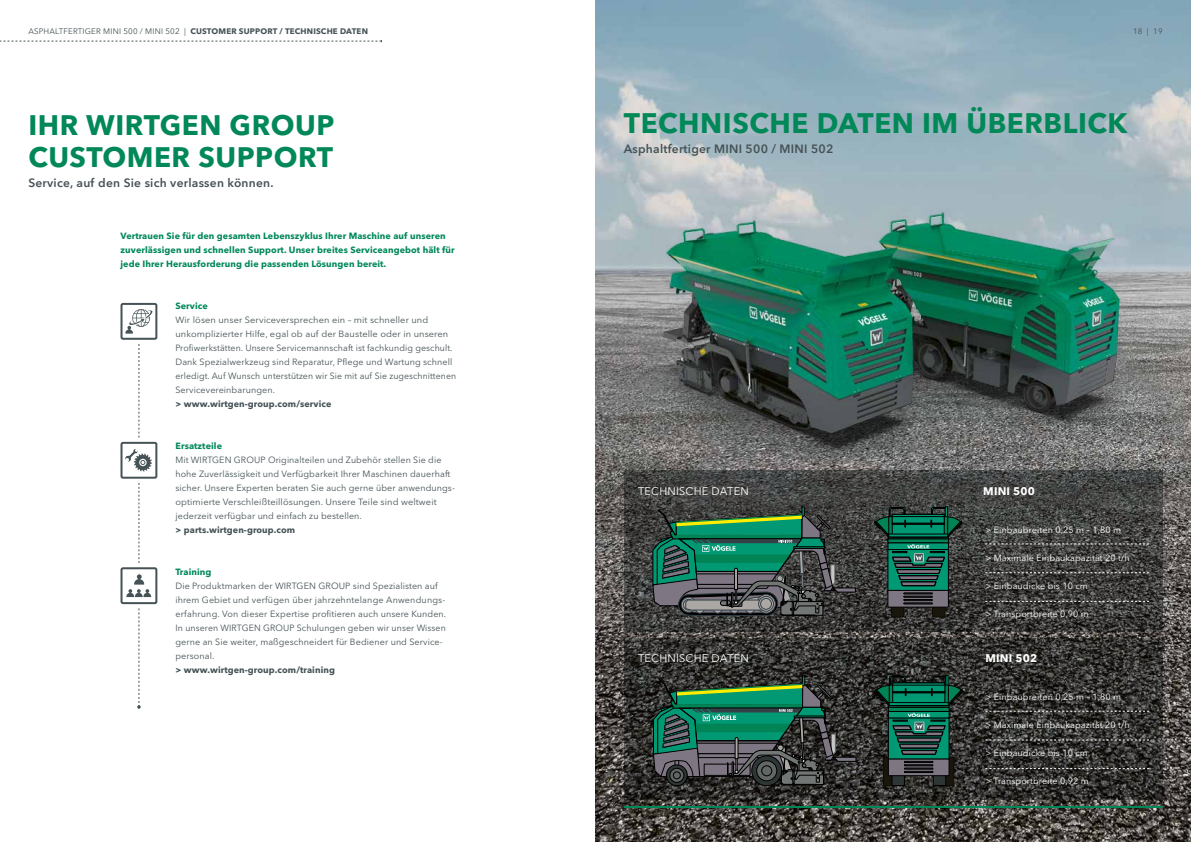
<style>
.page{position:relative;width:1191px;height:842px;background:#fff}
.page>*{position:absolute;margin:0;border:0;box-sizing:border-box;transform-origin:0 0}
.t1{font:700 28px/32px "Avenir Next LT Pro";letter-spacing:.02em;color:#008858}
.t2{font:600 12px "Avenir Next LT Pro";letter-spacing:.02em;color:#455256}
.t3{font:11px "Avenir Next LT Pro";letter-spacing:.02em;color:#fff}
.t4{font:700 11px "Avenir Next LT Pro";letter-spacing:.02em;color:#fff}
.t5{font:9px/14px "Avenir Next LT Pro";letter-spacing:.01em;color:#455256}
.t6{font:700 9px/14px "Avenir Next LT Pro";letter-spacing:.01em;color:#008858}
.t7{font:9px "Avenir Next LT Pro";letter-spacing:.01em;color:#fff}
.t8{font:700 9px "Avenir Next LT Pro";letter-spacing:.01em;color:#455256}
.t9{font:8px "Avenir Next LT Pro";letter-spacing:.02em;color:#455256}
.s1{font-weight:700}
</style>
<div class="page">
<img style="left:595px;top:0;width:596px;height:842px">
<img style="left:624px;top:176px;width:539px;height:316px">
<img style="left:662px;top:213px;width:279px;height:132px">
<hr style="left:624px;top:806px;width:538px;height:2px;background:#008858">
<svg style="left:125px;top:309px;width:28px;height:25px"></svg>
<div style="left:120px;top:303px;width:37px;height:37px;border:2px solid #455256;border-radius:2px"></div>
<svg style="left:125px;top:449px;width:27px;height:23px"></svg>
<div style="left:120px;top:442px;width:37px;height:37px;border:2px solid #455256;border-radius:2px"></div>
<svg style="left:126px;top:574px;width:25px;height:23px"></svg>
<div style="left:120px;top:567px;width:37px;height:37px;border:2px solid #455256;border-radius:2px"></div>
<svg style="left:139px;top:344px;width:1px;height:94px"></svg>
<svg style="left:139px;top:483px;width:1px;height:80px"></svg>
<svg style="left:137px;top:608px;width:4px;height:101px"></svg>
<svg style="left:624px;top:638px;width:538px;height:161px;background:#343331"></svg>
<svg style="left:985px;top:711px;width:164px;height:1px"></svg>
<svg style="left:985px;top:740px;width:164px;height:1px"></svg>
<svg style="left:985px;top:768px;width:164px;height:1px"></svg>
<svg style="left:624px;top:471px;width:538px;height:161px;background:#414140"></svg>
<svg style="left:985px;top:544px;width:164px;height:1px"></svg>
<svg style="left:985px;top:572px;width:164px;height:1px"></svg>
<svg style="left:985px;top:601px;width:164px;height:1px"></svg>
<svg style="left:0;top:40px;width:382px;height:2px"></svg>
<div style="left:883px;top:757px;width:13px;height:28px;background:#18160d"></div>
<div style="left:883px;top:757px;width:13px;height:29px;border:1px solid #100c00"></div>
<div style="left:941px;top:757px;width:12px;height:28px;background:#18160d"></div>
<div style="left:941px;top:757px;width:13px;height:29px;border:1px solid #100c00"></div>
<div style="left:945px;top:675px;width:3px;height:23px;border:1px solid #000"></div>
<div style="left:892px;top:775px;width:12px;height:10px;background:#2d3634"></div>
<div style="left:891px;top:774px;width:13px;height:12px;border:1px solid #000"></div>
<div style="left:933px;top:775px;width:12px;height:10px;background:#2d3634"></div>
<div style="left:933px;top:774px;width:13px;height:12px;border:1px solid #000"></div>
<div style="left:888px;top:758px;width:61px;height:18px;background:#7e7783;border:1px solid #000"></div>
<svg style="left:888px;top:707px;width:61px;height:4px"></svg>
<hr style="left:888px;top:705px;width:61px;height:2px;background:#008355">
<svg style="left:904px;top:761px;width:29px;height:12px"></svg>
<div style="left:888px;top:711px;width:61px;height:7px;background:#009974;border:1px solid #000"></div>
<div style="left:888px;top:718px;width:61px;height:41px;background:#009974;border:1px solid #000"></div>
<svg style="left:892px;top:713px;width:53px;height:42px"></svg>
<div style="left:892px;top:683px;width:53px;height:23px;background:#009974"></div>
<svg style="left:906px;top:685px;width:25px;height:6px"></svg>
<div style="left:892px;top:691px;width:53px;height:2px;background:#008355;border:1px solid #000"></div>
<svg style="left:931px;top:676px;width:32px;height:30px"></svg>
<svg style="left:874px;top:676px;width:32px;height:30px"></svg>
<svg style="left:889px;top:702px;width:59px;height:4px"></svg>
<div style="left:802px;top:676px;width:3px;height:31px;background:#009974;border:1px solid #000"></div>
<div style="left:666px;top:765px;width:21px;height:21px;border:1px solid #000;border-radius:50%"></div>
<div style="left:751px;top:756px;width:30px;height:30px;background:#171817;border-radius:50%"></div>
<div style="left:751px;top:755px;width:31px;height:31px;border:1px solid #000;border-radius:50%"></div>
<svg style="left:653px;top:679px;width:203px;height:106px;background:#32594b"></svg>
<div style="left:794px;top:716px;width:31px;height:2px;border:1px solid #000"></div>
<div style="left:945px;top:506px;width:2px;height:23px;border:1px solid #000"></div>
<div style="left:891px;top:606px;width:13px;height:11px;background:#18160d"></div>
<div style="left:891px;top:606px;width:13px;height:11px;border:1px solid #100c00"></div>
<div style="left:932px;top:606px;width:13px;height:11px;background:#18160d"></div>
<div style="left:932px;top:606px;width:13px;height:11px;border:1px solid #100c00"></div>
<div style="left:887px;top:590px;width:61px;height:17px;background:#7e7783"></div>
<svg style="left:887px;top:539px;width:61px;height:4px"></svg>
<div style="left:887px;top:537px;width:61px;height:2px;background:#008355;border:1px solid #000"></div>
<svg style="left:903px;top:592px;width:30px;height:13px"></svg>
<svg style="left:887px;top:543px;width:61px;height:7px"></svg>
<div style="left:887px;top:549px;width:61px;height:42px;background:#009974;border:1px solid #000"></div>
<svg style="left:892px;top:544px;width:53px;height:42px"></svg>
<svg style="left:905px;top:524px;width:25px;height:10px"></svg>
<svg style="left:905px;top:517px;width:25px;height:6px"></svg>
<div style="left:892px;top:523px;width:52px;height:1px;background:#008355;border:1px solid #000"></div>
<div style="left:892px;top:514px;width:52px;height:3px;background:#009974;border:1px solid #000"></div>
<svg style="left:930px;top:507px;width:32px;height:30px"></svg>
<svg style="left:874px;top:507px;width:31px;height:30px"></svg>
<hr style="left:888px;top:534px;width:60px;height:3px;background:#009974">
<div style="left:801px;top:506px;width:3px;height:32px;background:#009974;border:1px solid #000"></div>
<svg style="left:652px;top:509px;width:204px;height:107px;background:#3a6052"></svg>
<p class="t9" style="left:28px;top:27px;width:341px">ASPHALTFERTIGER MINI 500 / MINI 502 | <span class="s1">CUSTOMER SUPPORT / TECHNISCHE DATEN</span></p>
<p class="t9" style="left:1133px;top:27px;width:31px">18 | 19</p>
<h1 class="t1" style="left:28px;top:108px;width:307px">IHR WIRTGEN GROUP<br>CUSTOMER SUPPORT</h1>
<h2 class="t2" style="left:28px;top:175px;width:247px">Service, auf den Sie sich verlassen können.</h2>
<p class="t6" style="left:120px;top:229px;width:336px">Vertrauen Sie für den gesamten Lebenszyklus Ihrer Maschine auf unseren zuverlässigen und schnellen Support. Unser breites Serviceangebot hält für jede Ihrer Herausforderung die passenden Lösungen bereit.</p>
<p class="t6" style="left:175px;top:299px;width:34px">Service</p>
<p class="t5" style="left:175px;top:313px;width:282px">Wir lösen unser Serviceversprechen ein – mit schneller und unkomplizierter Hilfe, egal ob auf der Baustelle oder in unseren Profiwerkstätten. Unsere Servicemannschaft ist fachkundig geschult.<br>Dank Spezialwerkzeug sind Reparatur, Pflege und Wartung schnell erledigt. Auf Wunsch unterstützen wir Sie mit auf Sie zugeschnittenen Servicevereinbarungen.</p>
<p class="t8" style="left:175px;top:398px;width:158px">&gt; www.wirtgen-group.com/service</p>
<p class="t6" style="left:175px;top:439px;width:48px">Ersatzteile</p>
<p class="t5" style="left:175px;top:453px;width:281px">Mit WIRTGEN GROUP Originalteilen und Zubehör stellen Sie die hohe Zuverlässigkeit und Verfügbarkeit Ihrer Maschinen dauerhaft sicher. Unsere Experten beraten Sie auch gerne über anwendungs&shy;optimierte Verschleißteillösungen. Unsere Teile sind weltweit jederzeit verfügbar und einfach zu bestellen.</p>
<p class="t8" style="left:175px;top:524px;width:121px">&gt; parts.wirtgen-group.com</p>
<p class="t6" style="left:175px;top:565px;width:37px">Training</p>
<p class="t5" style="left:175px;top:579px;width:272px">Die Produktmarken der WIRTGEN GROUP sind Spezialisten auf ihrem Gebiet und verfügen über jahrzehntelange Anwendungs&shy;erfahrung. Von dieser Expertise profitieren auch unsere Kunden.<br>In unseren WIRTGEN GROUP Schulungen geben wir unser Wissen gerne an Sie weiter, maßgeschneidert für Bediener und Service&shy;personal.</p>
<p class="t8" style="left:175px;top:664px;width:161px">&gt; www.wirtgen-group.com/training</p>
<h1 class="t1" style="left:624px;top:107px;width:505px">TECHNISCHE DATEN IM ÜBERBLICK</h1>
<h2 class="t2" style="left:624px;top:142px;width:211px">Asphaltfertiger MINI 500 / MINI 502</h2>
<p class="t3" style="left:638px;top:485px;width:112px">TECHNISCHE DATEN</p>
<p class="t4" style="left:983px;top:485px;width:53px">MINI 500</p>
<p class="t7" style="left:985px;top:525px;width:137px">&gt; Einbaubreiten 0,25 m – 1,80 m</p>
<p class="t7" style="left:985px;top:553px;width:146px">&gt; Maximale Einbaukapazität 20 t/h</p>
<p class="t7" style="left:985px;top:581px;width:104px">&gt; Einbaudicke bis 10 cm</p>
<p class="t7" style="left:985px;top:609px;width:105px">&gt; Transportbreite 0,90 m</p>
<p class="t3" style="left:638px;top:652px;width:112px">TECHNISCHE DATEN</p>
<p class="t4" style="left:985px;top:652px;width:53px">MINI 502</p>
<p class="t7" style="left:985px;top:692px;width:137px">&gt; Einbaubreiten 0,25 m – 1,80 m</p>
<p class="t7" style="left:985px;top:720px;width:146px">&gt; Maximale Einbaukapazität 20 t/h</p>
<p class="t7" style="left:985px;top:748px;width:104px">&gt; Einbaudicke bis 10 cm</p>
<p class="t7" style="left:985px;top:776px;width:105px">&gt; Transportbreite 0,92 m</p>
</div>
